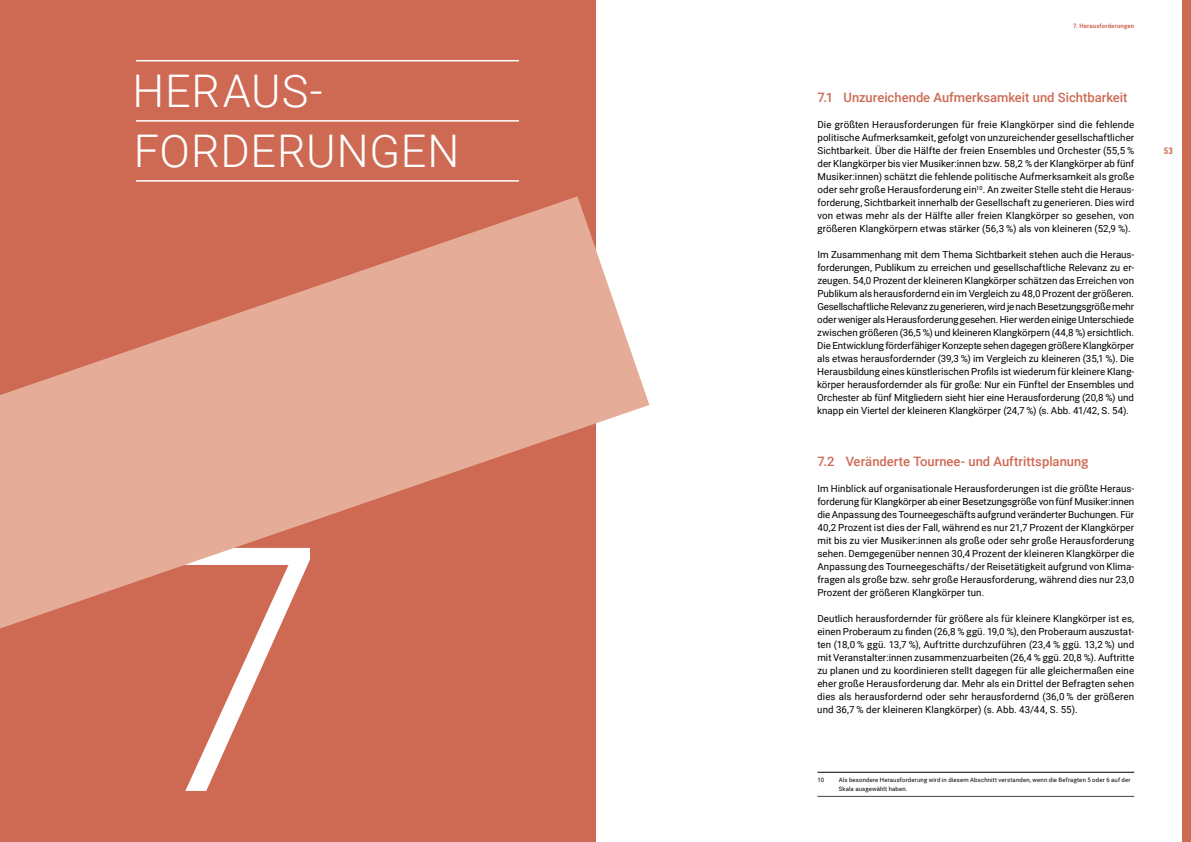
<style>
.page{position:relative;width:1191px;height:842px;background:#fff}
.page>*{position:absolute;margin:0;border:0;box-sizing:border-box;transform-origin:0 0}
.t1{font:300 341.8px "Roboto";color:#fff}
.t2{font:300 45px/60px "Roboto";letter-spacing:.015em;color:#fff}
.t3{font:500 13px "Roboto";color:#ce6a54}
.t4{font:9.8px/13px "Roboto";letter-spacing:.01em;color:#000;text-align:justify}
.t5{font:700 9px "Roboto Condensed";color:#ce6a54}
.t6{font:6px/9px "Roboto";letter-spacing:.025em;color:#000}
.t7{font:700 6px "Roboto";letter-spacing:.03em;color:#ce6a54}
</style>
<div class="page">
<div style="left:0;top:0;width:595px;height:842px;background:#ce6a54"></div>
<hr style="left:817px;top:772px;width:317px;height:1px;background:#000">
<svg style="left:0;top:196px;width:649px;height:432px;fill:#e5ad97"></svg>
<hr style="left:136px;top:120px;width:383px;height:2px;background:#fff">
<hr style="left:136px;top:180px;width:383px;height:2px;background:#fff">
<hr style="left:136px;top:60px;width:383px;height:1px;background:#fff">
<div style="left:1182px;top:0;width:9px;height:842px;background:#ce6a54"></div>
<hr style="left:817px;top:796px;width:317px;height:1px;background:#424241">
<h2 class="t2" style="left:132px;top:66px;width:328px">HERAUS-<br>FORDERUNGEN</h2>
<h1 class="t1" style="left:137px;top:544px;width:191px">7</h1>
<p class="t7" style="left:1073px;top:22px;width:63px">7. Heraus forderungen</p>
<h3 class="t3" style="left:817px;top:90px;width:311px">7.1 Unzureichende Aufmerksamkeit und Sichtbarkeit</h3>
<p class="t4" style="left:817px;top:117px;width:318px">Die größten Herausforderungen für freie Klangkörper sind die fehlende politische Aufmerksamkeit, gefolgt von unzureichender gesellschaftlicher Sichtbarkeit. Über die Hälfte der freien Ensembles und Orchester (55,5 % der Klangkörper bis vier Musiker:innen bzw. 58,2 % der Klangkörper ab fünf Musiker:innen) schätzt die fehlende politische Aufmerksamkeit als große oder sehr große Herausforderung ein<sup>10</sup>. An zweiter Stelle steht die Heraus&shy;forderung, Sichtbarkeit innerhalb der Gesellschaft zu generieren. Dies wird von etwas mehr als der Hälfte aller freien Klangkörper so gesehen, von größeren Klangkörpern etwas stärker (56,3 %) als von kleineren (52,9 %).</p>
<p class="t4" style="left:817px;top:247px;width:318px">Im Zusammenhang mit dem Thema Sichtbarkeit stehen auch die Heraus&shy;forderungen, Publikum zu erreichen und gesellschaftliche Relevanz zu er&shy;zeugen. 54,0 Prozent der kleineren Klangkörper schätzen das Erreichen von Publikum als herausfordernd ein im Vergleich zu 48,0 Prozent der größeren.<br>Gesellschaftliche Relevanz zu generieren, wird je nach Besetzungsgröße mehr oder weniger als Herausforderung gesehen. Hier werden einige Unterschiede zwischen größeren (36,5 %) und kleineren Klangkörpern (44,8 %) ersichtlich.<br>Die Entwicklung förderfähiger Konzepte sehen dagegen größere Klangkörper als etwas herausfordernder (39,3 %) im Vergleich zu kleineren (35,1 %). Die Herausbildung eines künstlerischen Profils ist wiederum für kleinere Klang&shy;körper herausfordernder als für große: Nur ein Fünftel der Ensembles und Orchester ab fünf Mitgliedern sieht hier eine Herausforderung (20,8 %) und knapp ein Viertel der kleineren Klangkörper (24,7 %) (s. Abb. 41/42, S. 54).</p>
<h3 class="t3" style="left:817px;top:454px;width:272px">7.2 Veränderte Tournee- und Auftrittsplanung</h3>
<p class="t4" style="left:817px;top:481px;width:318px">Im Hinblick auf organisationale Herausforderungen ist die größte Heraus&shy;forderung für Klangkörper ab einer Besetzungsgröße von fünf Musiker:innen die Anpassung des Tourneegeschäfts aufgrund veränderter Buchungen. Für 40,2 Prozent ist dies der Fall, während es nur 21,7 Prozent der Klangkörper mit bis zu vier Musiker:innen als große oder sehr große Herausforderung sehen. Demgegenüber nennen 30,4 Prozent der kleineren Klangkörper die Anpassung des Tourneegeschäfts / der Reisetätigkeit aufgrund von Klima&shy;fragen als große bzw. sehr große Herausforderung, während dies nur 23,0<br>Prozent der größeren Klangkörper tun.</p>
<p class="t4" style="left:817px;top:611px;width:318px">Deutlich herausfordernder für größere als für kleinere Klangkörper ist es, einen Proberaum zu finden (26,8 % ggü. 19,0 %), den Proberaum auszustat&shy;ten (18,0 % ggü. 13,7 %), Auftritte durchzuführen (23,4 % ggü. 13,2 %) und mit Veranstalter:innen zusammenzuarbeiten (26,4 % ggü. 20,8 %). Auftritte zu planen und zu koordinieren stellt dagegen für alle gleichermaßen eine eher große Herausforderung dar. Mehr als ein Drittel der Befragten sehen dies als herausfordernd oder sehr herausfordernd (36,0 % der größeren und 36,7 % der kleineren Klangkörper) (s. Abb. 43/44, S. 55).</p>
<p class="t6" style="left:817px;top:775px;width:8px">10</p>
<p class="t6" style="left:838px;top:775px;width:293px">Als besondere Herausforderung wird in diesem Abschnitt verstanden, wenn die Befragten 5 oder 6 auf der<br>Skala ausgewählt haben.</p>
<p class="t5" style="left:1163px;top:145px;width:11px">53</p>
</div>
